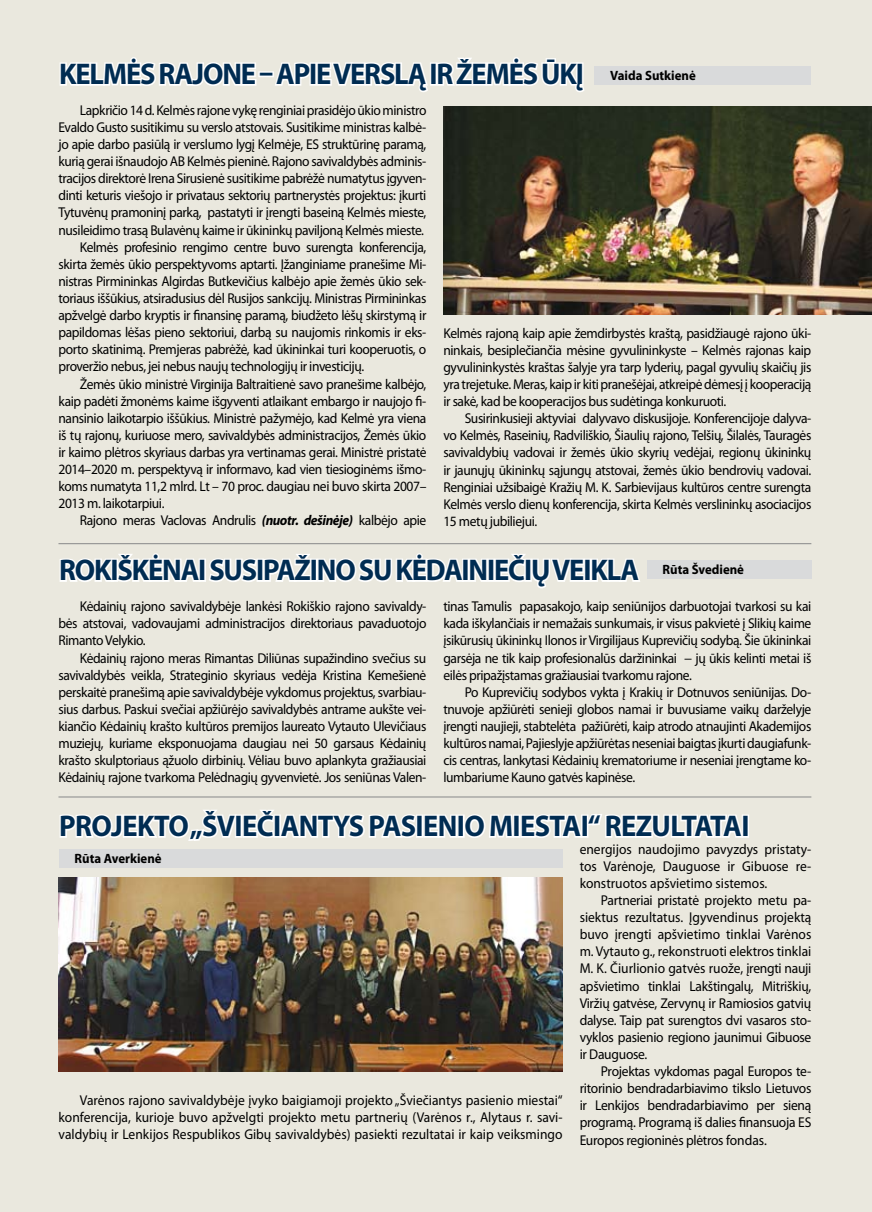
<style>
.page{position:relative;width:872px;height:1212px;background:#eae8de}
.page>*{position:absolute;margin:0;border:0;box-sizing:border-box;transform-origin:0 0}
.t1{font:700 30px "Myriad Pro";letter-spacing:-.04em;color:#002c52;scale:.95 1}
.t2{font:700 30px "Myriad Pro";letter-spacing:-.02em;color:#002c52;scale:.95 1}
.t3{font:14.25px/17.1px "Myriad Pro";letter-spacing:-.03em;color:#000;text-align:justify;scale:.95 1}
.t4{font:700 13.5px "Myriad Pro";color:#000;scale:.95 1}
.s1{font-weight:700;font-style:italic}
</style>
<div class="page">
<svg style="left:59px;top:57px;width:198px;height:29px"></svg>
<div style="left:258px;top:71px;width:16px;height:6px;border:3px solid #fff"></div>
<svg style="left:273px;top:57px;width:311px;height:35px"></svg>
<div style="left:594px;top:66px;width:217px;height:19px;background:#d9dadb"></div>
<svg style="left:59px;top:544px;width:583px;height:45px"></svg>
<div style="left:647px;top:560px;width:164px;height:19px;background:#d9dadb"></div>
<svg style="left:58px;top:797px;width:687px;height:44px"></svg>
<div style="left:741px;top:814px;width:8px;height:24px;border:3px solid #fff"></div>
<div style="left:59px;top:849px;width:503px;height:19px;background:#d9dadb"></div>
<img style="left:443px;top:106px;width:429px;height:208px">
<img style="left:58px;top:878px;width:504px;height:193px">
<hr style="left:58px;top:543px;width:753px;height:1px;background:#878889">
<hr style="left:58px;top:796px;width:753px;height:1px;background:#878889">
<h1 class="t1" style="left:59px;top:54px;width:554px">KELMĖS RAJONE – APIE VERSLĄ IR ŽEMĖS ŪKĮ</h1>
<p class="t4" style="left:610px;top:66px;width:92px">VAIDA SUTKIENĖ</p>
<p class="t3" style="left:80px;top:101px;width:366px">Lapkričio 14 d. Kelmės rajone vykę renginiai prasidėjo ūkio ministro</p>
<p class="t3" style="left:58px;top:118px;width:389px">Evaldo Gusto susitikimu su verslo atstovais. Susitikime ministras kalbė-</p>
<p class="t3" style="left:58px;top:136px;width:389px">jo apie darbo pasiūlą ir verslumo lygį Kelmėje, ES struktūrinę paramą,</p>
<p class="t3" style="left:58px;top:153px;width:389px">kurią gerai išnaudojo AB Kelmės pieninė. Rajono savivaldybės adminis-</p>
<p class="t3" style="left:58px;top:170px;width:389px">tracijos direktorė Irena Sirusienė susitikime pabrėžė numatytus įgyven-</p>
<p class="t3" style="left:58px;top:187px;width:389px">dinti keturis viešojo ir privataus sektorių partnerystės projektus: įkurti</p>
<p class="t3" style="left:58px;top:204px;width:389px">Tytuvėnų pramoninį parką, pastatyti ir įrengti baseiną Kelmės mieste,</p>
<p class="t3" style="left:58px;top:221px;width:386px">nusileidimo trasą Bulavėnų kaime ir ūkininkų paviljoną Kelmės mieste.</p>
<p class="t3" style="left:80px;top:238px;width:366px">Kelmės profesinio rengimo centre buvo surengta konferencija,</p>
<p class="t3" style="left:58px;top:255px;width:389px">skirta žemės ūkio perspektyvoms aptarti. Įžanginiame pranešime Mi-</p>
<p class="t3" style="left:58px;top:272px;width:389px">nistras Pirmininkas Algirdas Butkevičius kalbėjo apie žemės ūkio sek-</p>
<p class="t3" style="left:58px;top:289px;width:389px">toriaus iššūkius, atsiradusius dėl Rusijos sankcijų. Ministras Pirmininkas</p>
<p class="t3" style="left:58px;top:307px;width:389px">apžvelgė darbo kryptis ir finansinę paramą, biudžeto lėšų skirstymą ir</p>
<p class="t3" style="left:58px;top:324px;width:389px">papildomas lėšas pieno sektoriui, darbą su naujomis rinkomis ir eks-</p>
<p class="t3" style="left:58px;top:341px;width:389px">porto skatinimą. Premjeras pabrėžė, kad ūkininkai turi kooperuotis, o</p>
<p class="t3" style="left:58px;top:358px;width:323px">proveržio nebus, jei nebus naujų technologijų ir investicijų.</p>
<p class="t3" style="left:80px;top:375px;width:366px">Žemės ūkio ministrė Virginija Baltraitienė savo pranešime kalbėjo,</p>
<p class="t3" style="left:58px;top:392px;width:389px">kaip padėti žmonėms kaime išgyventi atlaikant embargo ir naujojo fi-</p>
<p class="t3" style="left:58px;top:409px;width:389px">nansinio laikotarpio iššūkius. Ministrė pažymėjo, kad Kelmė yra viena</p>
<p class="t3" style="left:58px;top:426px;width:389px">iš tų rajonų, kuriuose mero, savivaldybės administracijos, Žemės ūkio</p>
<p class="t3" style="left:58px;top:443px;width:389px">ir kaimo plėtros skyriaus darbas yra vertinamas gerai. Ministrė pristatė</p>
<p class="t3" style="left:58px;top:460px;width:389px">2014–2020 m. perspektyvą ir informavo, kad vien tiesioginėms išmo-</p>
<p class="t3" style="left:58px;top:478px;width:389px">koms numatyta 11,2 mlrd. Lt – 70 proc. daugiau nei buvo skirta 2007–</p>
<p class="t3" style="left:58px;top:495px;width:113px">2013 m. laikotarpiui.</p>
<p class="t3" style="left:80px;top:512px;width:366px">Rajono meras Vaclovas Andrulis <span class="s1">(nuotr. dešinėje)</span> kalbėjo apie</p>
<h1 class="t1" style="left:59px;top:551px;width:17px">ROKIŠK</h1>
<h1 class="t1" style="left:148px;top:551px;width:80px">ĖNAI SUSI</h1>
<h1 class="t1" style="left:263px;top:551px;width:352px">PAŽINO SU KĖDAINIEČIŲ VEIKLA</h1>
<p class="t4" style="left:662px;top:561px;width:87px">RŪTA ŠVEDIENĖ</p>
<p class="t3" style="left:58px;top:598px;width:389px;text-indent:21px">Kėdainių rajono savivaldybėje lankėsi Rokiškio rajono savivaldy&shy;bės atstovai, vadovaujami administracijos direktoriaus pavaduotojo Rimanto Velykio.</p>
<p class="t3" style="left:58px;top:649px;width:389px;text-indent:21px">Kėdainių rajono meras Rimantas Diliūnas supažindino svečius su savivaldybės veikla, Strateginio skyriaus vedėja Kristina Kemešienė perskaitė pranešimą apie savivaldybėje vykdomus projektus, svarbiau&shy;sius darbus. Paskui svečiai apžiūrėjo savivaldybės antrame aukšte vei&shy;kiančio Kėdainių krašto kultūros premijos laureato Vytauto Ulevičiaus muziejų, kuriame eksponuojama daugiau nei 50 garsaus Kėdainių krašto skulptoriaus ąžuolo dirbinių. Vėliau buvo aplankyta gražiausiai Kėdainių rajone tvarkoma Pelėdnagių gyvenvietė. Jos seniūnas Valen-</p>
<h1 class="t2" style="left:59px;top:806px;width:515px">PROJ EKTO „ŠVIEČIANTYS PASI ENIO MI ESTAI</h1>
<h1 class="t1" style="left:588px;top:806px;width:83px">“ REZULTATAI</h1>
<p class="t4" style="left:75px;top:850px;width:93px">RŪTA AVERKIENĖ</p>
<p class="t3" style="left:443px;top:324px;width:389px">Kelmės rajoną kaip apie žemdirbystės kraštą, pasidžiaugė rajono ūki&shy;ninkais, besiplečiančia mėsine gyvulininkyste – Kelmės rajonas kaip gyvulininkystės kraštas šalyje yra tarp lyderių, pagal gyvulių skaičių jis yra trejetuke. Meras, kaip ir kiti pranešėjai, atkreipė dėmesį į kooperaciją ir sakė, kad be kooperacijos bus sudėtinga konkuruoti.</p>
<p class="t3" style="left:443px;top:410px;width:389px;text-indent:21px">Susirinkusieji aktyviai dalyvavo diskusijoje. Konferencijoje dalyva&shy;vo Kelmės, Raseinių, Radviliškio, Šiaulių rajono, Telšių, Šilalės, Tauragės savivaldybių vadovai ir žemės ūkio skyrių vedėjai, regionų ūkininkų ir jaunųjų ūkininkų sąjungų atstovai, žemės ūkio bendrovių vadovai.<br>Renginiai užsibaigė Kražių M. K. Sarbievijaus kultūros centre surengta Kelmės verslo dienų konferencija, skirta Kelmės verslininkų asociacijos 15 metų jubiliejui.</p>
<p class="t3" style="left:443px;top:598px;width:389px">tinas Tamulis papasakojo, kaip seniūnijos darbuotojai tvarkosi su kai kada iškylančiais ir nemažais sunkumais, ir visus pakvietė į Slikių kaime įsikūrusių ūkininkų Ilonos ir Virgilijaus Kuprevičių sodybą. Šie ūkininkai garsėja ne tik kaip profesionalūs daržininkai − jų ūkis kelinti metai iš eilės pripažįstamas gražiausiai tvarkomu rajone.</p>
<p class="t3" style="left:443px;top:683px;width:389px;text-indent:21px">Po Kuprevičių sodybos vykta į Krakių ir Dotnuvos seniūnijas. Do&shy;tnuvoje apžiūrėti senieji globos namai ir buvusiame vaikų darželyje įrengti naujieji, stabtelėta pažiūrėti, kaip atrodo atnaujinti Akademijos kultūros namai, Pajieslyje apžiūrėtas neseniai baigtas įkurti daugiafunk&shy;cis centras, lankytasi Kėdainių krematoriume ir neseniai įrengtame ko&shy;lumbariume Kauno gatvės kapinėse.</p>
<p class="t3" style="left:579px;top:840px;width:245px">energijos naudojimo pavyzdys pristaty&shy;tos Varėnoje, Dauguose ir Gibuose re&shy;konstruotos apšvietimo sistemos.</p>
<p class="t3" style="left:579px;top:891px;width:245px;text-indent:21px">Partneriai pristatė projekto metu pa&shy;siektus rezultatus. Įgyvendinus projektą buvo įrengti apšvietimo tinklai Varėnos m. Vytauto g., rekonstruoti elektros tinklai M. K. Čiurlionio gatvės ruože, įrengti nauji apšvietimo tinklai Lakštingalų, Mitriškių, Viržių gatvėse, Zervynų ir Ramiosios gatvių dalyse. Taip pat surengtos dvi vasaros sto&shy;vyklos pasienio regiono jaunimui Gibuose ir Dauguose.</p>
<p class="t3" style="left:579px;top:1062px;width:245px;text-indent:21px">Projektas vykdomas pagal Europos te&shy;ritorinio bendradarbiavimo tikslo Lietuvos ir Lenkijos bendradarbiavimo per sieną programą. Programą iš dalies finansuoja ES Europos regioninės plėtros fondas.</p>
<p class="t3" style="left:59px;top:1091px;width:532px;text-indent:21px">Varėnos rajono savivaldybėje įvyko baigiamoji projekto „Šviečiantys pasienio miestai“ konferencija, kurioje buvo apžvelgti projekto metu partnerių (Varėnos r., Alytaus r. savi&shy;valdybių ir Lenkijos Respublikos Gibų savivaldybės) pasiekti rezultatai ir kaip veiksmingo</p>
</div>
